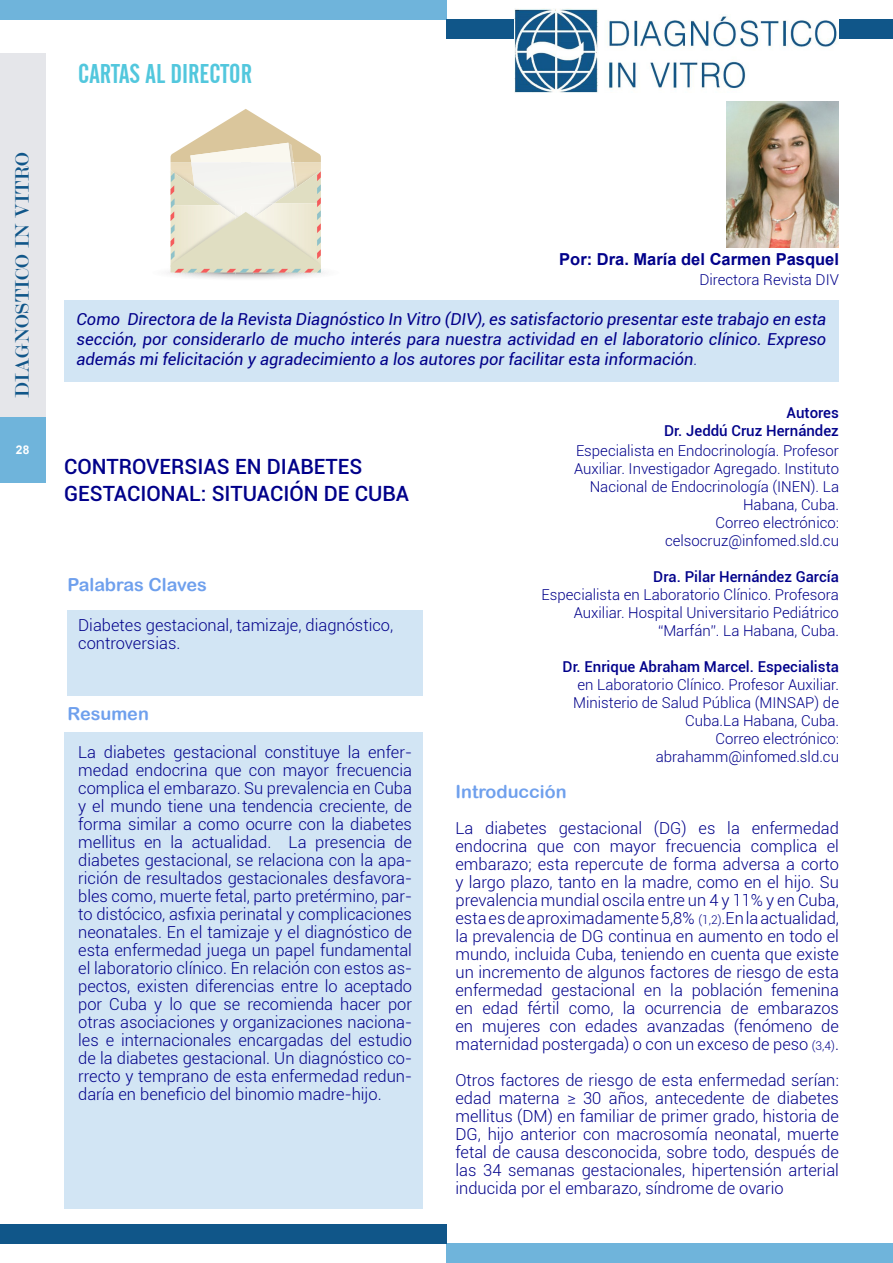
<style>
.page{position:relative;width:893px;height:1263px;background:#fff}
.page>*{position:absolute;margin:0;border:0;box-sizing:border-box;transform-origin:0 0}
.t1{font:27px "Alternate Gothic No 2 BT";color:#52c7dd}
.t2{font:500 21px/27px "Roboto";color:#01008a}
.t3{font:21px "Modern";letter-spacing:.025em;color:#105689}
.t4{font:18px "Arial Rounded MT Bold";color:#6fa0ed}
.t5{font:300 16.5px/18px "Roboto";color:#01008a;text-align:justify}
.t6{font:italic 16.5px/19.8px "Roboto";color:#01008a;text-align:justify}
.t7{font:700 16.5px "Arial";color:#01008a}
.t8{font:300 15px/18px "Roboto";color:#01008a;text-align:right}
.t9{font:500 15px/18px "Roboto";color:#01008a;text-align:right}
.t10{font:700 12px "Arial";color:#fff}
.s1{font-weight:300}
.s2{font-size:12px}
</style>
<div class="page">
<div style="left:0;top:53px;width:45px;height:364px;background:#e5e6ea"></div>
<div style="left:0;top:417px;width:45px;height:66px;background:#6fb4db"></div>
<div style="left:0;top:0;width:446px;height:19px;background:#6fb4db"></div>
<div style="left:446px;top:19px;width:447px;height:19px;background:#105689"></div>
<div style="left:446px;top:1244px;width:447px;height:19px;background:#6fb4db"></div>
<div style="left:0;top:1225px;width:446px;height:19px;background:#105689"></div>
<div style="left:64px;top:300px;width:775px;height:81px;background:#d2e5f4"></div>
<img style="left:515px;top:9px;width:323px;height:84px">
<div style="left:67px;top:610px;width:356px;height:85px;background:#d2e5f4"></div>
<div style="left:64px;top:732px;width:359px;height:477px;background:#d2e5f4"></div>
<img style="left:726px;top:102px;width:113px;height:146px">
<svg style="left:167px;top:109px;width:157px;height:170px"></svg>
<p class="t3" style="left:12px;top:398px;width:247px;rotate:-90deg">DIAGNOSTICO IN VITRO</p>
<p class="t10" style="left:16px;top:442px;width:15px">28</p>
<h1 class="t1" style="left:78px;top:58px;width:175px">CARTAS AL DIRECTOR</h1>
<p class="t7" style="left:559px;top:247px;width:281px">Por: Dra. María del Carmen Pasquel</p>
<p class="t8" style="left:699px;top:270px;width:141px">Directora Revista DIV</p>
<p class="t6" style="left:77px;top:309px;width:751px">Como Directora de la Revista Diagnóstico In Vitro (DIV), es satisfactorio presentar este trabajo en esta sección, por considerarlo de mucho interés para nuestra actividad en el laboratorio clínico. Expreso además mi felicitación y agradecimiento a los autores por facilitar esta información<span class="s1">.</span></p>
<p class="t2" style="left:64px;top:452px;width:346px">CONTROVERSIAS EN DIABETES<br>GESTACIONAL: SITUACIÓN DE CUBA</p>
<p class="t4" style="left:68px;top:574px;width:141px">Palabras Claves</p>
<p class="t5" style="left:78px;top:615px;width:317px">Diabetes gestacional, tamizaje, diagnóstico, controversias.</p>
<p class="t4" style="left:68px;top:703px;width:83px">Resumen</p>
<p class="t5" style="left:78px;top:742px;width:335px">La diabetes gestacional constituye la enfer&shy;medad endocrina que con mayor frecuencia complica el embarazo. Su prevalencia en Cuba y el mundo tiene una tendencia creciente, de forma similar a como ocurre con la diabetes mellitus en la actualidad. La presencia de diabetes gestacional, se relaciona con la apa&shy;rición de resultados gestacionales desfavora&shy;bles como, muerte fetal, parto pretérmino, par&shy;to distócico, asfixia perinatal y complicaciones neonatales. En el tamizaje y el diagnóstico de esta enfermedad juega un papel fundamental el laboratorio clínico. En relación con estos as&shy;pectos, existen diferencias entre lo aceptado por Cuba y lo que se recomienda hacer por otras asociaciones y organizaciones naciona&shy;les e internacionales encargadas del estudio de la diabetes gestacional. Un diagnóstico co&shy;rrecto y temprano de esta enfermedad redun&shy;daría en beneficio del binomio madre-hijo.</p>
<p class="t9" style="left:664px;top:403px;width:176px">Autores<br>Dr. Jeddú Cruz Hernández</p>
<p class="t8" style="left:574px;top:441px;width:266px">Especialista en Endocrinología. Profesor<br>Auxiliar. Investigador Agregado. Instituto<br>Nacional de Endocrinología (INEN). La<br>Habana, Cuba.<br>Correo electrónico: celsocruz@infomed.sld.cu</p>
<p class="t9" style="left:653px;top:567px;width:187px">Dra. Pilar Hernández García</p>
<p class="t8" style="left:542px;top:585px;width:299px">Especialista en Laboratorio Clínico. Profesora<br>Auxiliar. Hospital Universitario Pediátrico “Marfán”. La Habana, Cuba.</p>
<p class="t9" style="left:563px;top:657px;width:278px">Dr. Enrique Abraham Marcel. Especialista</p>
<p class="t8" style="left:573px;top:675px;width:267px">en Laboratorio Clínico. Profesor Auxiliar.<br>Ministerio de Salud Pública (MINSAP) de<br>Cuba.La Habana, Cuba.<br>Correo electrónico: abrahamm@infomed.sld.cu</p>
<p class="t4" style="left:455px;top:781px;width:113px">Introducción</p>
<p class="t5" style="left:455px;top:818px;width:385px">La diabetes gestacional (DG) es la enfermedad endocrina que con mayor frecuencia complica el embarazo; esta repercute de forma adversa a corto y largo plazo, tanto en la madre, como en el hijo. Su prevalencia mundial oscila entre un 4 y 11% y en Cuba, esta es de aproximadamente 5,8% <span class="s2">(1,2)</span>.En la actualidad, la prevalencia de DG continua en aumento en todo el mundo, incluida Cuba, teniendo en cuenta que existe un incremento de algunos factores de riesgo de esta enfermedad gestacional en la población femenina en edad fértil como, la ocurrencia de embarazos en mujeres con edades avanzadas (fenómeno de maternidad postergada) o con un exceso de peso <span class="s2">(3,4)</span>.</p>
<p class="t5" style="left:455px;top:1070px;width:385px">Otros factores de riesgo de esta enfermedad serían: edad materna ≥ 30 años, antecedente de diabetes mellitus (DM) en familiar de primer grado, historia de DG, hijo anterior con macrosomía neonatal, muerte fetal de causa desconocida, sobre todo, después de las 34 semanas gestacionales, hipertensión arterial inducida por el embarazo, síndrome de ovario</p>
</div>
